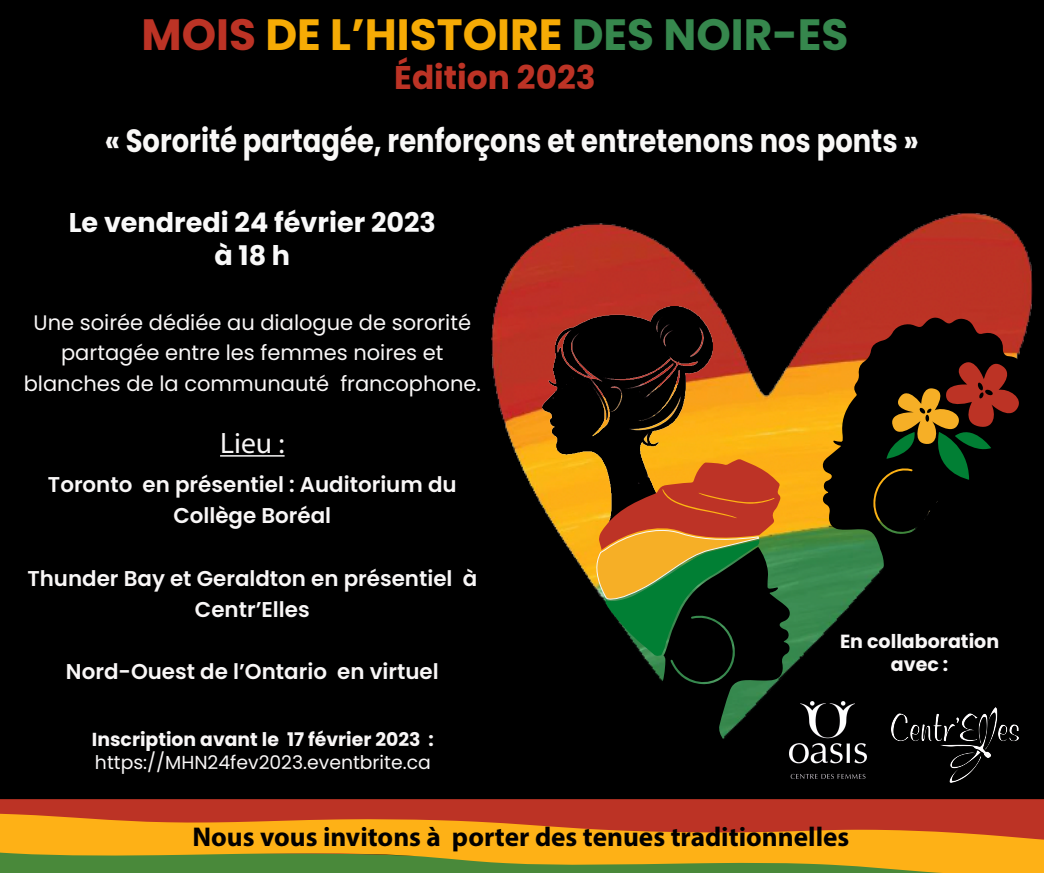
<style>
.page{position:relative;width:1044px;height:873px;background:#fff}
.page>*{position:absolute;margin:0;border:0;box-sizing:border-box;transform-origin:0 0}
.t1{font:700 43.8px "Poppins";color:#f6ab05}
.t2{font:700 32.8px "Poppins";color:#bc3325}
.t3{font:700 32.2px "Poppins";color:#f9f8f7;scale:.85 1}
.t4{font:29.6px "Myriad Pro";color:#f9f7f7}
.t5{font:700 27.2px "Myriad Pro";color:#020000}
.t6{font:700 27.04px/32.4px "Poppins";color:#f9f9f9;text-align:center}
.t7{font:600 21.4px/31.2px "Poppins";color:#f9f7f7;text-align:center}
.t8{font:21px/30.4px "Poppins";color:#f9f7f7;text-align:center}
.t9{font:700 19px/22.8px "Poppins";color:#f9f7f7;text-align:center}
.t10{font:18.8px "Poppins";color:#f9f7f7}
.t11{font:700 18.8px "Poppins";color:#f9f7f7}
.s1{color:#bc3325}
.s2{color:#36874d}
</style>
<div class="page">
<div style="left:0;top:0;width:1043px;height:873px;background:#000"></div>
<img style="left:491px;top:213px;width:541px;height:527px">
<svg style="left:822px;top:316px;width:210px;height:285px"></svg>
<svg style="left:885px;top:356px;width:139px;height:124px"></svg>
<img style="left:542px;top:307px;width:170px;height:219px">
<svg style="left:594px;top:459px;width:186px;height:197px"></svg>
<svg style="left:608px;top:546px;width:183px;height:194px"></svg>
<svg style="left:0;top:799px;width:1043px;height:14px;background:#ba3224"></svg>
<svg style="left:0;top:813px;width:1043px;height:60px;background:#cc8e20"></svg>
<hr style="left:220px;top:455px;width:64px;height:2px;background:#f9f7f7">
<img style="left:891px;top:708px;width:127px;height:74px">
<img style="left:789px;top:702px;width:77px;height:76px">
<h1 class="t1" style="left:141px;top:9px;width:708px"><span class="s1">MOIS</span> DE L’HISTOIRE <span class="s2">DES NOIR-ES</span></h1>
<h2 class="t2" style="left:394px;top:59px;width:203px">Édition 2023</h2>
<h3 class="t3" style="left:105px;top:122px;width:959px">« Sororité partagée, renforçons et entretenons nos ponts »</h3>
<p class="t6" style="left:69px;top:207px;width:368px">Le vendredi 24 février 2023 à 18 h</p>
<p class="t8" style="left:24px;top:307px;width:458px">Une soirée dédiée au dialogue de sororité partagée entre les femmes noires et blanches de la communauté francophone.</p>
<h3 class="t4" style="left:220px;top:425px;width:66px">Lieu :</h3>
<p class="t7" style="left:48px;top:469px;width:410px">Toronto en présentiel : Auditorium du<br>Collège Boréal</p>
<p class="t7" style="left:27px;top:563px;width:451px">Thunder Bay et Geraldton en présentiel à<br>Centr’Elles</p>
<p class="t7" style="left:66px;top:656px;width:374px">Nord-Ouest de l’Ontario en virtuel</p>
<p class="t11" style="left:92px;top:729px;width:343px">Inscription avant le 17 février 2023 :</p>
<p class="t10" style="left:95px;top:751px;width:337px">https://MHN24fev2023.eventbrite.ca</p>
<p class="t9" style="left:839px;top:630px;width:161px">En collaboration avec :</p>
<p class="t5" style="left:192px;top:818px;width:658px">Nous vous invitons à porter des tenues traditionnelles</p>
</div>
